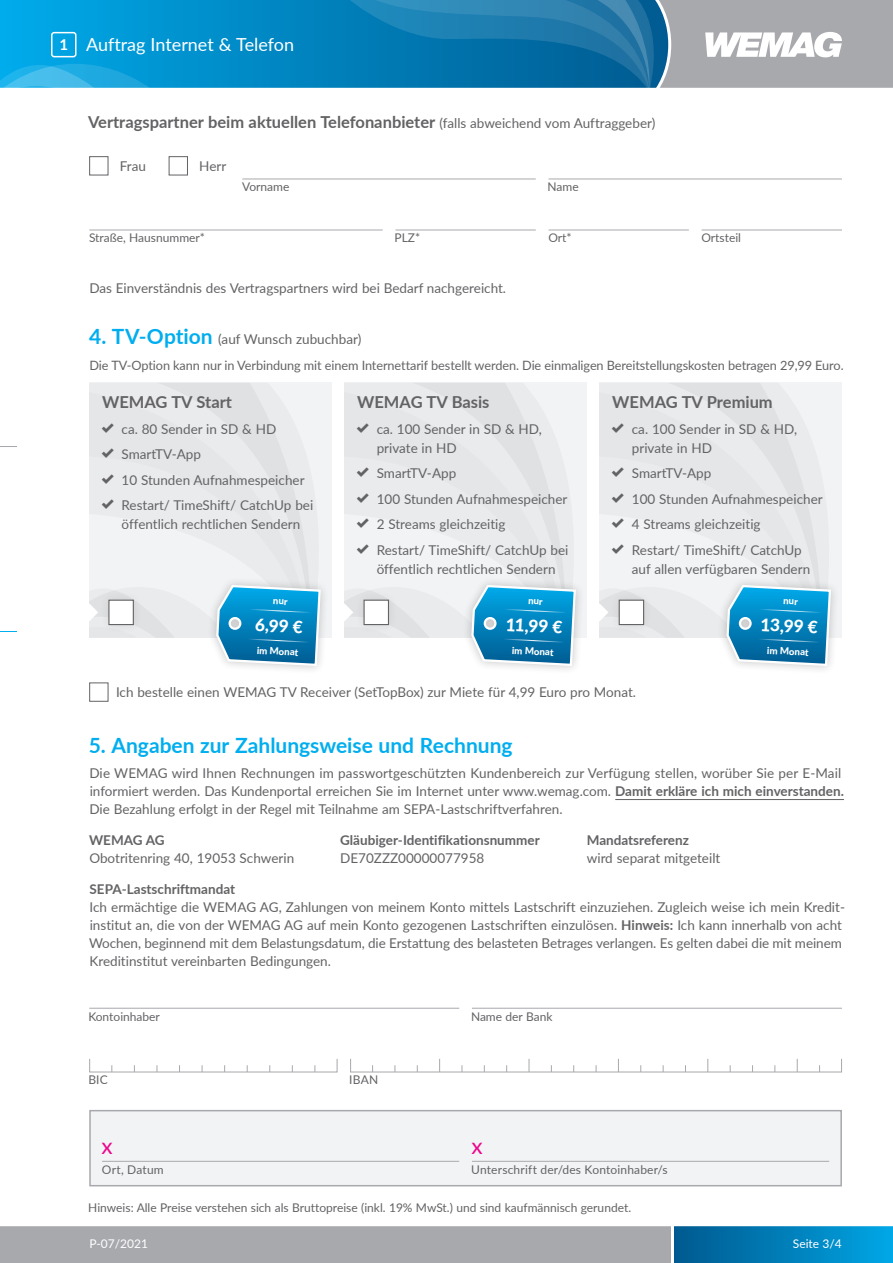
<style>
.page{position:relative;width:893px;height:1263px;background:#fff}
.page>*{position:absolute;margin:0;border:0;box-sizing:border-box;transform-origin:0 0}
.t1{font:22.5px "Lato";color:#ed028c}
.t2{font:700 21px "Lato";color:#00aeef}
.t3{font:18px "Lato";color:#fff}
.t4{font:800 17.25px "Lato";color:#fff}
.t5{font:700 16.5px "Lato";color:#636366}
.t6{font:13.5px/25.5px "Lato";color:#636366}
.t7{font:700 13.5px "Lato";color:#636366}
.t8{font:12.9px "Lato";letter-spacing:-.005em;color:#636366}
.t9{font:12px "Lato";color:#636366}
.t10{font:12px "Lato";color:#fff}
.t11{font:800 9.75px "Lato";color:#fff}
.s1{font-weight:700;font-size:15px}
.s2{font-weight:400;font-size:13.5px}
.s3{font-weight:700;font-size:21px;color:#00aeef}
.s4{font-weight:700}
</style>
<div class="page">
<svg style="left:0;top:0;width:335px;height:88px;background:#0093d0"></svg>
<div style="left:674px;top:1225px;width:219px;height:38px;background:linear-gradient(to right,#00588e,#00a6e5)"></div>
<div style="left:0;top:1225px;width:671px;height:38px;background:#a8a9ad"></div>
<div style="left:89px;top:383px;width:243px;height:255px;background:#f2f3f4"></div>
<div style="left:344px;top:383px;width:243px;height:255px;background:#f2f3f4"></div>
<div style="left:599px;top:383px;width:243px;height:255px;background:#f2f3f4"></div>
<div style="left:89px;top:1110px;width:753px;height:76px;background:#f2f3f4;border:2px solid #a8a9ad"></div>
<svg style="left:0;top:64px;width:167px;height:24px;background:#21ace2"></svg>
<svg style="left:0;top:446px;width:17px;height:1px"></svg>
<svg style="left:0;top:631px;width:17px;height:1px"></svg>
<hr style="left:0;top:1223px;width:893px;height:3px;background:#fff">
<svg style="left:335px;top:0;width:558px;height:88px;background:#528fb0"></svg>
<div style="left:51px;top:32px;width:26px;height:25px;border:2px solid #fff;border-radius:2px"></div>
<hr style="left:615px;top:799px;width:229px;height:1px;background:#636366">
<div style="left:89px;top:1058px;width:248px;height:14px;border:1px solid #a8a9ad"></div>
<hr style="left:102px;top:1161px;width:357px;height:1px;background:#a8a9ad">
<hr style="left:472px;top:1161px;width:357px;height:1px;background:#a8a9ad">
<div style="left:350px;top:1058px;width:492px;height:14px;border:1px solid #a8a9ad"></div>
<svg style="left:439px;top:1059px;width:1px;height:13px"></svg>
<svg style="left:529px;top:1059px;width:1px;height:13px"></svg>
<svg style="left:618px;top:1059px;width:1px;height:13px"></svg>
<svg style="left:707px;top:1059px;width:1px;height:13px"></svg>
<svg style="left:797px;top:1059px;width:1px;height:13px"></svg>
<hr style="left:89px;top:1008px;width:370px;height:1px;background:#a8a9ad">
<hr style="left:472px;top:1008px;width:370px;height:1px;background:#a8a9ad">
<div style="left:89px;top:156px;width:19px;height:19px;background:#fff;border:1px solid #636366"></div>
<div style="left:169px;top:156px;width:19px;height:19px;background:#fff;border:1px solid #636366"></div>
<hr style="left:242px;top:179px;width:294px;height:1px;background:#a8a9ad">
<hr style="left:548px;top:179px;width:294px;height:1px;background:#a8a9ad">
<hr style="left:89px;top:230px;width:294px;height:1px;background:#a8a9ad">
<hr style="left:395px;top:230px;width:141px;height:1px;background:#a8a9ad">
<hr style="left:549px;top:230px;width:140px;height:1px;background:#a8a9ad">
<hr style="left:702px;top:230px;width:140px;height:1px;background:#a8a9ad">
<div style="left:208px;top:576px;width:122px;height:99px;background:#231f20;opacity:.25"></div>
<div style="left:463px;top:576px;width:122px;height:99px;background:#231f20;opacity:.25"></div>
<div style="left:718px;top:576px;width:122px;height:99px;background:#231f20;opacity:.25"></div>
<div style="left:89px;top:682px;width:19px;height:20px;background:#fff;border:1px solid #636366"></div>
<svg style="left:89px;top:383px;width:233px;height:284px"></svg>
<svg style="left:344px;top:383px;width:233px;height:284px"></svg>
<svg style="left:599px;top:383px;width:233px;height:284px"></svg>
<h3 class="t3" style="left:59px;top:32px;width:236px"><span class="s1">1</span> Auftrag Internet &amp; Telefon</h3>
<p class="t5" style="left:88px;top:109px;width:569px">Vertragspartner beim aktuellen Telefonanbieter <span class="s2">(falls abweichend vom Auftraggeber)</span></p>
<p class="t6" style="left:120px;top:153px;width:28px">Frau</p>
<p class="t6" style="left:199px;top:153px;width:29px">Herr</p>
<p class="t9" style="left:242px;top:178px;width:49px">Vorname</p>
<p class="t9" style="left:548px;top:178px;width:33px">Name</p>
<p class="t9" style="left:89px;top:229px;width:117px">Straße, Hausnummer*</p>
<p class="t9" style="left:394px;top:229px;width:27px">PLZ*</p>
<p class="t9" style="left:548px;top:229px;width:25px">Ort*</p>
<p class="t9" style="left:701px;top:229px;width:41px">Ortsteil</p>
<p class="t6" style="left:89px;top:275px;width:418px">Das Einverständnis des Vertragspartners wird bei Bedarf nachgereicht.</p>
<p class="t6" style="left:89px;top:326px;width:274px"><span class="s3">4. TV-Option</span> (auf Wunsch zubuchbar)</p>
<p class="t8" style="left:89px;top:356px;width:756px">Die TV-Option kann nur in Verbindung mit einem Internettarif bestellt werden. Die einmaligen Bereitstellungskosten betragen 29,99 Euro.</p>
<p class="t5" style="left:102px;top:390px;width:132px">WEMAG TV Start</p>
<p class="t6" style="left:122px;top:415px;width:193px">ca. 80 Sender in SD &amp; HD<br>SmartTV-App<br>10 Stunden Aufnahmespeicher<br>Restart/ TimeShift/ CatchUp bei</p>
<p class="t6" style="left:122px;top:511px;width:180px">öffentlich rechtlichen Sendern</p>
<p class="t4" style="left:256px;top:612px;width:49px;rotate:3deg">6,99 €</p>
<p class="t11" style="left:257px;top:643px;width:43px;rotate:3deg">im Monat</p>
<p class="t5" style="left:357px;top:390px;width:134px">WEMAG TV Basis</p>
<p class="t6" style="left:377px;top:419px;width:167px;line-height:19.2px">ca. 100 Sender in SD &amp; HD, private in HD</p>
<p class="t6" style="left:377px;top:460px;width:193px">SmartTV-App<br>100 Stunden Aufnahmespeicher<br>2 Streams gleichzeitig<br>Restart/ TimeShift/ CatchUp bei</p>
<p class="t6" style="left:377px;top:556px;width:180px">öffentlich rechtlichen Sendern</p>
<p class="t4" style="left:506px;top:611px;width:58px;rotate:3deg">11,99 €</p>
<p class="t11" style="left:512px;top:643px;width:43px;rotate:3deg">im Monat</p>
<p class="t5" style="left:612px;top:390px;width:162px">WEMAG TV Premium</p>
<p class="t6" style="left:632px;top:419px;width:167px;line-height:19.2px">ca. 100 Sender in SD &amp; HD, private in HD</p>
<p class="t6" style="left:632px;top:460px;width:192px">SmartTV-App<br>100 Stunden Aufnahmespeicher<br>4 Streams gleichzeitig<br>Restart/ TimeShift/ CatchUp</p>
<p class="t6" style="left:632px;top:556px;width:180px">auf allen verfügbaren Sendern</p>
<p class="t4" style="left:761px;top:611px;width:59px;rotate:3deg">13,99 €</p>
<p class="t11" style="left:767px;top:643px;width:43px;rotate:3deg">im Monat</p>
<p class="t6" style="left:116px;top:679px;width:522px">Ich bestelle einen WEMAG TV Receiver (SetTopBox) zur Miete für 4,99 Euro pro Monat.</p>
<h2 class="t2" style="left:89px;top:729px;width:425px">5. Angaben zur Zahlungsweise und Rechnung</h2>
<p class="t6" style="left:89px;top:764px;width:756px;line-height:18px">Die WEMAG wird Ihnen Rechnungen im passwortgeschützten Kundenbereich zur Verfügung stellen, worüber Sie per E-Mail informiert werden. Das Kundenportal erreichen Sie im Internet unter www.wemag.com. <span class="s4">Damit erkläre ich mich einverstanden.<br></span>Die Bezahlung erfolgt in der Regel mit Teilnahme am SEPA-Lastschriftverfahren.</p>
<p class="t7" style="left:89px;top:830px;width:77px">WEMAG AG</p>
<p class="t7" style="left:340px;top:830px;width:201px">Gläubiger-Identifikationsnummer</p>
<p class="t7" style="left:587px;top:830px;width:104px">Mandatsreferenz</p>
<p class="t6" style="left:89px;top:845px;width:206px">Obotritenring 40, 19053 Schwerin</p>
<p class="t6" style="left:340px;top:845px;width:146px">DE70ZZZ00000077958</p>
<p class="t6" style="left:587px;top:845px;width:135px">wird separat mitgeteilt</p>
<p class="t7" style="left:90px;top:879px;width:147px">SEPA-Lastschriftmandat</p>
<p class="t6" style="left:89px;top:897px;width:758px;line-height:18px">Ich ermächtige die WEMAG AG, Zahlungen von meinem Konto mittels Lastschrift einzuziehen. Zugleich weise ich mein Kredit&shy;institut an, die von der WEMAG AG auf mein Konto gezogenen Lastschriften einzulösen. <span class="s4">Hinweis:</span> Ich kann innerhalb von acht Wochen, beginnend mit dem Belastungsdatum, die Erstattung des belasteten Betrages verlangen. Es gelten dabei die mit meinem Kreditinstitut vereinbarten Bedingungen.</p>
<p class="t9" style="left:88px;top:1008px;width:73px">Kontoinhaber</p>
<p class="t9" style="left:471px;top:1008px;width:83px">Name der Bank</p>
<p class="t9" style="left:88px;top:1071px;width:21px">BIC</p>
<p class="t9" style="left:349px;top:1071px;width:30px">IBAN</p>
<h1 class="t1" style="left:102px;top:1130px;width:13px">x</h1>
<h1 class="t1" style="left:471px;top:1130px;width:13px">x</h1>
<p class="t9" style="left:102px;top:1161px;width:63px">Ort, Datum</p>
<p class="t9" style="left:471px;top:1161px;width:198px">Unterschrift der/des Kontoinhaber/s</p>
<p class="t9" style="left:88px;top:1199px;width:544px">Hinweis: Alle Preise verstehen sich als Bruttopreise (inkl. 19% MwSt.) und sind kaufmännisch gerundet.</p>
<p class="t10" style="left:90px;top:1235px;width:60px">P-07/2021</p>
<p class="t10" style="left:793px;top:1235px;width:51px">Seite 3/4</p>
</div>
